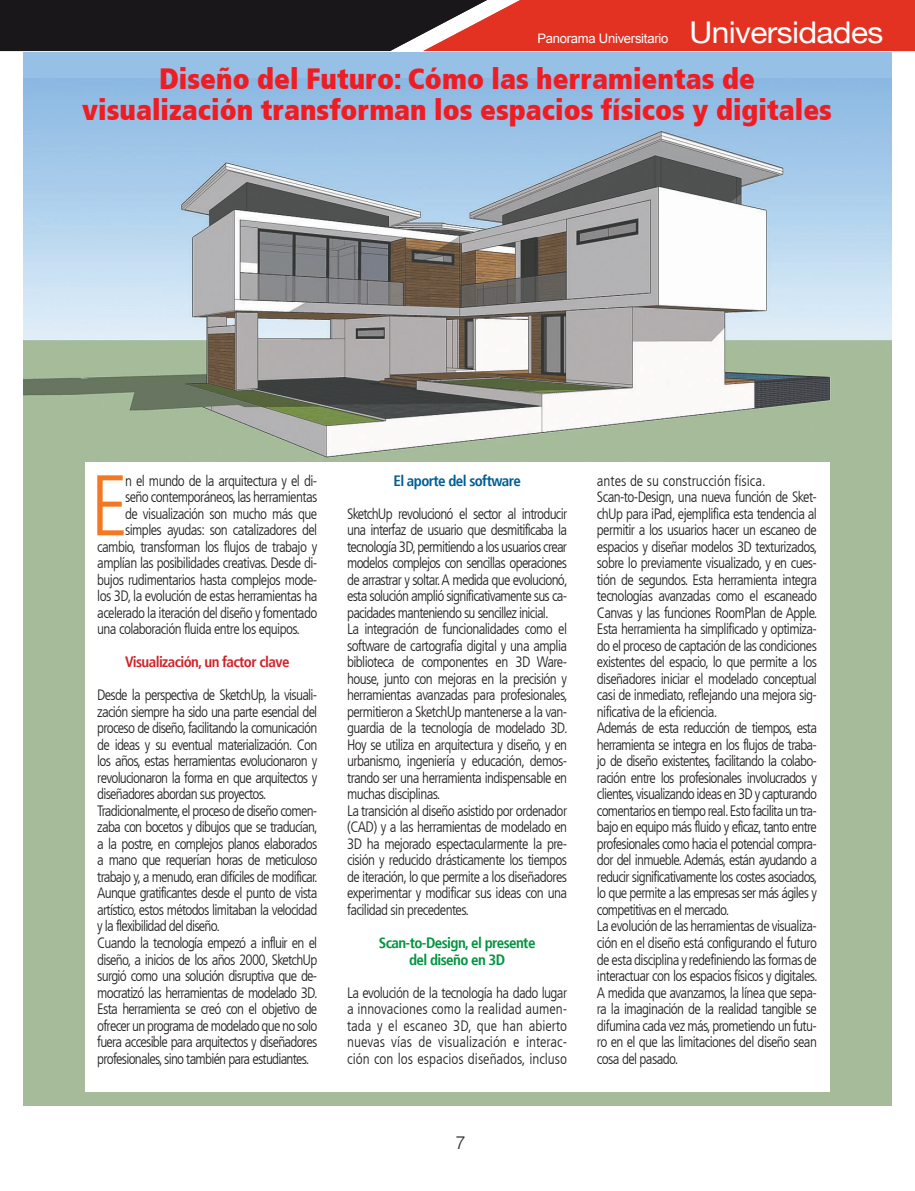
<style>
.page{position:relative;width:915px;height:1191px;background:#fff}
.page>*{position:absolute;margin:0;border:0;box-sizing:border-box;transform-origin:0 0}
.t1{font:300 condensed 85.95px "Frutiger LT";color:#f47721}
.t2{font:30px "Helvetica Neue";letter-spacing:-.02em;color:#fff;scale:1.06 1}
.t3{font:900 condensed 29.25px/31.5px "Frutiger";color:#ee1d23;text-align:center}
.t4{font:300 18px "Helvetica LT Std";color:#26282a}
.t5{font:300 condensed 15px/16.5px "Frutiger LT";letter-spacing:-.04em;color:#231f20}
.t6{font:700 condensed 15px/16.5px "Frutiger";letter-spacing:-.04em;color:#00943e;text-align:center}
.t7{font:700 condensed 15px "Frutiger";letter-spacing:-.04em;color:#d1232a}
.t8{font:700 condensed 15px "Frutiger";letter-spacing:-.04em;color:#005d95}
.t9{font:13.05px "Arial";letter-spacing:-.02em;color:#fff}
</style>
<div class="page">
<div style="left:23px;top:448px;width:868px;height:658px;background:#a5bb9a"></div>
<div style="left:23px;top:34px;width:868px;height:428px;background:#96c0e6"></div>
<img style="left:23px;top:79px;width:868px;height:383px">
<svg style="left:0;top:0;width:914px;height:51px;background:#832c26"></svg>
<div style="left:85px;top:462px;width:744px;height:629px;background:#fff"></div>
<h2 class="t2" style="left:689px;top:11px;width:184px">Universidades</h2>
<h3 class="t3" style="left:82px;top:62px;width:751px">Diseño del Futuro: Cómo las herramientas de visualización transforman los espacios físicos y digitales</h3>
<p class="t9" style="left:537px;top:30px;width:132px">Panorama Universitario</p>
<h1 class="t1" style="left:90px;top:457px;width:40px">E</h1>
<p class="t5" style="left:125px;top:472px;width:193px">n el mundo de la arquitectura y el di-</p>
<p class="t5" style="left:125px;top:489px;width:194px">seño contemporáneos, las herramientas</p>
<p class="t5" style="left:125px;top:505px;width:194px">de visualización son mucho más que</p>
<p class="t5" style="left:125px;top:522px;width:194px">simples ayudas: son catalizadores del</p>
<p class="t5" style="left:97px;top:538px;width:221px">cambio, transforman los flujos de trabajo y</p>
<p class="t5" style="left:97px;top:555px;width:221px">amplían las posibilidades creativas. Desde di-</p>
<p class="t5" style="left:97px;top:571px;width:221px">bujos rudimentarios hasta complejos mode-</p>
<p class="t5" style="left:97px;top:588px;width:221px">los 3D, la evolución de estas herramientas ha</p>
<p class="t5" style="left:97px;top:604px;width:221px">acelerado la iteración del diseño y fomentado</p>
<p class="t5" style="left:97px;top:621px;width:204px">una colaboración fluida entre los equipos.</p>
<p class="t7" style="left:125px;top:653px;width:166px">Visualización, un factor clave</p>
<p class="t5" style="left:97px;top:687px;width:222px">Desde la perspectiva de SketchUp, la visuali&shy;zación siempre ha sido una parte esencial del proceso de diseño, facilitando la comunicación de ideas y su eventual materialización. Con los años, estas herramientas evolucionaron y revolucionaron la forma en que arquitectos y diseñadores abordan sus proyectos.<br>Tradicionalmente, el proceso de diseño comen&shy;zaba con bocetos y dibujos que se traducían, a la postre, en complejos planos elaborados a mano que requerían horas de meticuloso trabajo y, a menudo, eran difíciles de modificar.<br>Aunque gratificantes desde el punto de vista artístico, estos métodos limitaban la velocidad y la flexibilidad del diseño.<br>Cuando la tecnología empezó a influir en el diseño, a inicios de los años 2000, SketchUp surgió como una solución disruptiva que de&shy;mocratizó las herramientas de modelado 3D.<br>Esta herramienta se creó con el objetivo de ofrecer un programa de modelado que no solo fuera accesible para arquitectos y diseñadores profesionales, sino también para estudiantes.</p>
<p class="t8" style="left:393px;top:472px;width:129px">El aporte del software</p>
<p class="t5" style="left:347px;top:505px;width:222px">SketchUp revolucionó el sector al introducir una interfaz de usuario que desmitificaba la tecnología 3D, permitiendo a los usuarios crear modelos complejos con sencillas operaciones de arrastrar y soltar. A medida que evolucionó, esta solución amplió significativamente sus ca&shy;pacidades manteniendo su sencillez inicial.<br>La integración de funcionalidades como el software de cartografía digital y una amplia biblioteca de componentes en 3D Ware&shy;house, junto con mejoras en la precisión y herramientas avanzadas para profesionales, permitieron a SketchUp mantenerse a la van&shy;guardia de la tecnología de modelado 3D.<br>Hoy se utiliza en arquitectura y diseño, y en urbanismo, ingeniería y educación, demos&shy;trando ser una herramienta indispensable en muchas disciplinas.<br>La transición al diseño asistido por ordenador (CAD) y a las herramientas de modelado en 3D ha mejorado espectacularmente la pre&shy;cisión y reducido drásticamente los tiempos de iteración, lo que permite a los diseñadores experimentar y modificar sus ideas con una facilidad sin precedentes.</p>
<p class="t6" style="left:378px;top:934px;width:158px">Scan-to-Design, el presente del diseño en 3D</p>
<p class="t5" style="left:347px;top:984px;width:221px;text-align:justify">La evolución de la tecnología ha dado lugar a innovaciones como la realidad aumen&shy;tada y el escaneo 3D, que han abierto nuevas vías de visualización e interac&shy;ción con los espacios diseñados, incluso</p>
<p class="t4" style="left:455px;top:1130px;width:12px">7</p>
<p class="t5" style="left:596px;top:472px;width:222px">antes de su construcción física.<br>Scan-to-Design, una nueva función de Sket&shy;chUp para iPad, ejemplifica esta tendencia al permitir a los usuarios hacer un escaneo de espacios y diseñar modelos 3D texturizados, sobre lo previamente visualizado, y en cues&shy;tión de segundos. Esta herramienta integra tecnologías avanzadas como el escaneado Canvas y las funciones RoomPlan de Apple.<br>Esta herramienta ha simplificado y optimiza&shy;do el proceso de captación de las condiciones existentes del espacio, lo que permite a los diseñadores iniciar el modelado conceptual casi de inmediato, reflejando una mejora sig&shy;nificativa de la eficiencia.<br>Además de esta reducción de tiempos, esta herramienta se integra en los flujos de traba&shy;jo de diseño existentes, facilitando la colabo&shy;ración entre los profesionales involucrados y clientes, visualizando ideas en 3D y capturando comentarios en tiempo real. Esto facilita un tra&shy;bajo en equipo más fluido y eficaz, tanto entre profesionales como hacia el potencial compra&shy;dor del inmueble. Además, están ayudando a reducir significativamente los costes asociados, lo que permite a las empresas ser más ágiles y competitivas en el mercado.<br>La evolución de las herramientas de visualiza&shy;ción en el diseño está configurando el futuro de esta disciplina y redefiniendo las formas de interactuar con los espacios físicos y digitales.<br>A medida que avanzamos, la línea que sepa&shy;ra la imaginación de la realidad tangible se difumina cada vez más, prometiendo un futu&shy;ro en el que las limitaciones del diseño sean cosa del pasado.</p>
</div>
